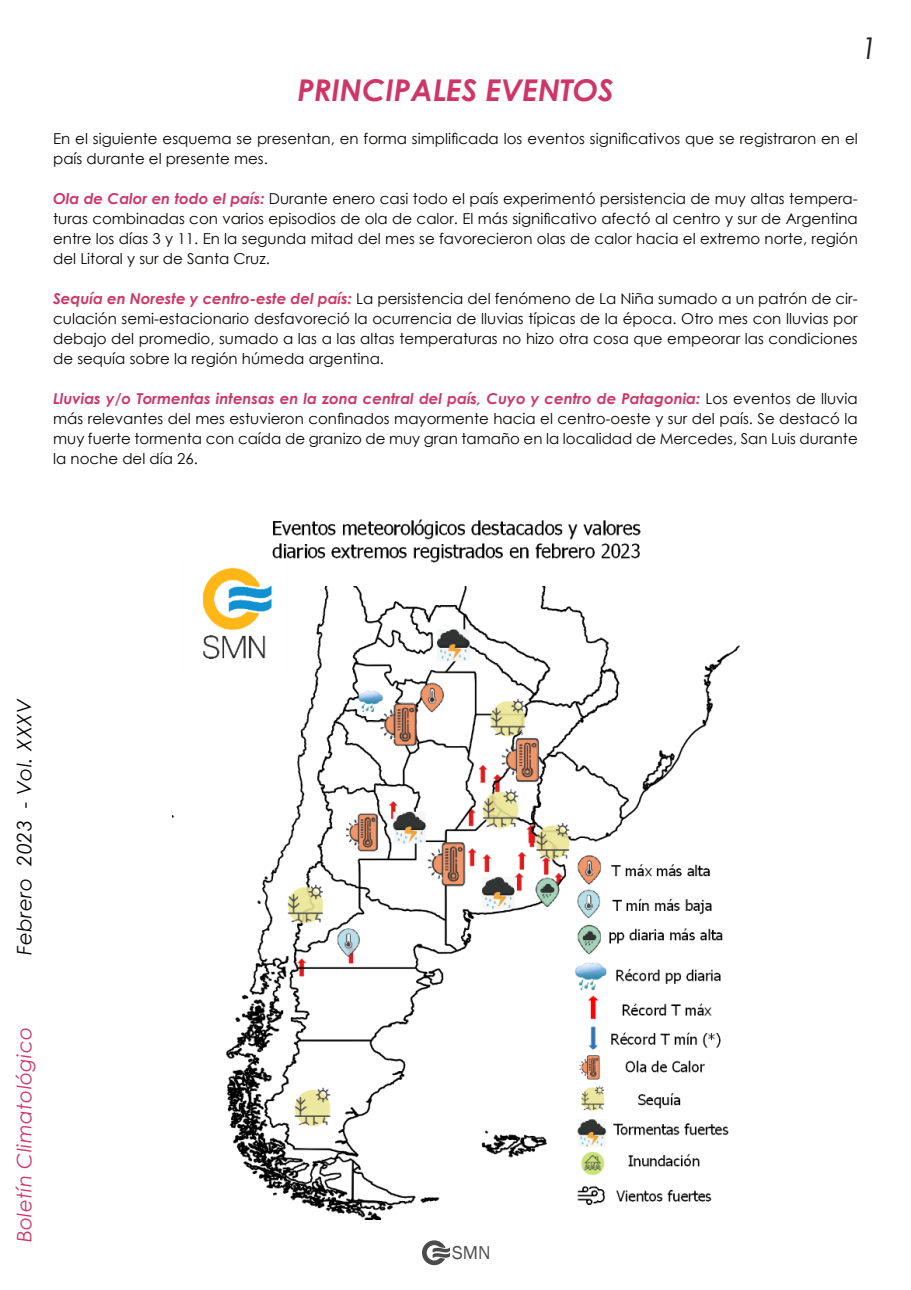
<style>
.page{position:relative;width:911px;height:1290px;background:#fff}
.page>*{position:absolute;margin:0;border:0;box-sizing:border-box;transform-origin:0 0}
.t1{font:italic 700 30px "Century Gothic";color:#ce3667}
.t2{font:italic 30px "Century Gothic";color:#231f20}
.t3{font:italic 20px "Century Gothic";letter-spacing:.02em;color:#ce3667}
.t4{font:italic 20px "Century Gothic";letter-spacing:.02em;color:#040503}
.t5{font:19.12px "Franklin Gothic";color:#4c4b4b}
.t6{font:15px/20px "Century Gothic";color:#040503;text-align:justify}
.s1{font-weight:700;font-style:italic;color:#ce3667}
</style>
<div class="page">
<svg style="left:422px;top:1240px;width:28px;height:25px"></svg>
<img style="left:172px;top:519px;width:567px;height:700px">
<p class="t1" style="left:297px;top:68px;width:318px">PRINCIPALES EVENTOS</p>
<p class="t6" style="left:53px;top:128px;width:806px">En el siguiente esquema se presentan, en forma simplificada los eventos significativos que se registraron en el país durante el presente mes.</p>
<p class="t6" style="left:53px;top:188px;width:806px"><span class="s1">Ola de Calor en todo el país:</span> Durante enero casi todo el país experimentó persistencia de muy altas tempera&shy;turas combinadas con varios episodios de ola de calor. El más significativo afectó al centro y sur de Argentina entre los días 3 y 11. En la segunda mitad del mes se favorecieron olas de calor hacia el extremo norte, región del Litoral y sur de Santa Cruz.</p>
<p class="t6" style="left:53px;top:288px;width:806px"><span class="s1">Sequía en Noreste y centro-este del país:</span> La persistencia del fenómeno de La Niña sumado a un patrón de cir&shy;culación semi-estacionario desfavoreció la ocurrencia de lluvias típicas de la época. Otro mes con lluvias por debajo del promedio, sumado a las a las altas temperaturas no hizo otra cosa que empeorar las condiciones de sequía sobre la región húmeda argentina.</p>
<p class="t6" style="left:53px;top:388px;width:806px"><span class="s1">Lluvias y/o Tormentas intensas en la zona central del país, Cuyo y centro de Patagonia:</span> Los eventos de lluvia más relevantes del mes estuvieron confinados mayormente hacia el centro-oeste y sur del país. Se destacó la muy fuerte tormenta con caída de granizo de muy gran tamaño en la localidad de Mercedes, San Luis durante la noche del día 26.</p>
<p class="t2" style="left:861px;top:27px;width:18px">1</p>
<p class="t4" style="left:10px;top:955px;width:258px;rotate:-90deg">Febrero 2023 - Vol. XXXV</p>
<p class="t3" style="left:10px;top:1242px;width:217px;rotate:-90deg">Boletín Climatológico</p>
<p class="t5" style="left:452px;top:1241px;width:40px">SMN</p>
</div>
